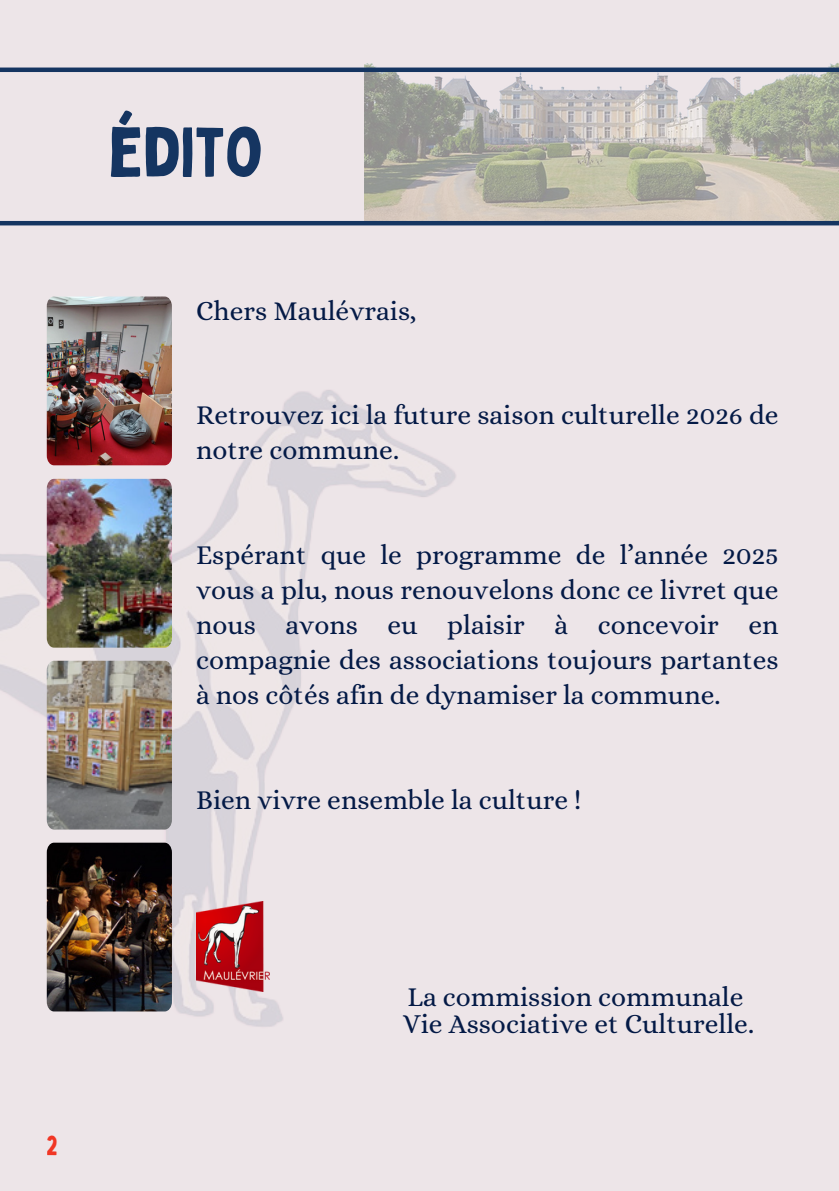
<style>
.page{position:relative;width:839px;height:1191px;background:#fff}
.page>*{position:absolute;margin:0;border:0;box-sizing:border-box;transform-origin:0 0}
.t1{font:68.6px "Bobby Jones";color:#153561}
.t2{font:27.4px/35px "Alice";color:#041a46}
.t3{font:27.2px "Bobby Jones";color:#f13624}
</style>
<div class="page">
<div style="left:0;top:0;width:838px;height:1190px;background:#ede5e8"></div>
<img style="left:0;top:343px;width:456px;height:684px">
<img style="left:196px;top:902px;width:73px;height:90px">
<img style="left:365px;top:63px;width:473px;height:158px">
<hr style="left:0;top:221px;width:838px;height:4px;background:#153561">
<img style="left:47px;top:297px;width:125px;height:168px">
<img style="left:47px;top:479px;width:125px;height:169px">
<img style="left:47px;top:661px;width:125px;height:169px">
<img style="left:47px;top:843px;width:125px;height:168px">
<hr style="left:0;top:68px;width:838px;height:4px;background:#153561">
<h1 class="t1" style="left:108px;top:109px;width:157px">édito</h1>
<p class="t2" style="left:196px;top:293px;width:222px">Chers Maulévrais,</p>
<p class="t2" style="left:196px;top:398px;width:584px">Retrouvez ici la future saison culturelle 2026 de notre commune.</p>
<p class="t2" style="left:196px;top:538px;width:584px;text-align:justify">Espérant que le programme de l’année 2025 vous a plu, nous renouvelons donc ce livret que nous avons eu plaisir à concevoir en compagnie des associations toujours partantes à nos côtés afin de dynamiser la commune.</p>
<p class="t2" style="left:196px;top:782px;width:387px">Bien vivre ensemble la culture !</p>
<p class="t3" style="left:47px;top:1129px;width:13px">2</p>
<p class="t2" style="left:403px;top:984px;width:352px;line-height:26.8px">La commission communale<br>Vie Associative et Culturelle.</p>
</div>
